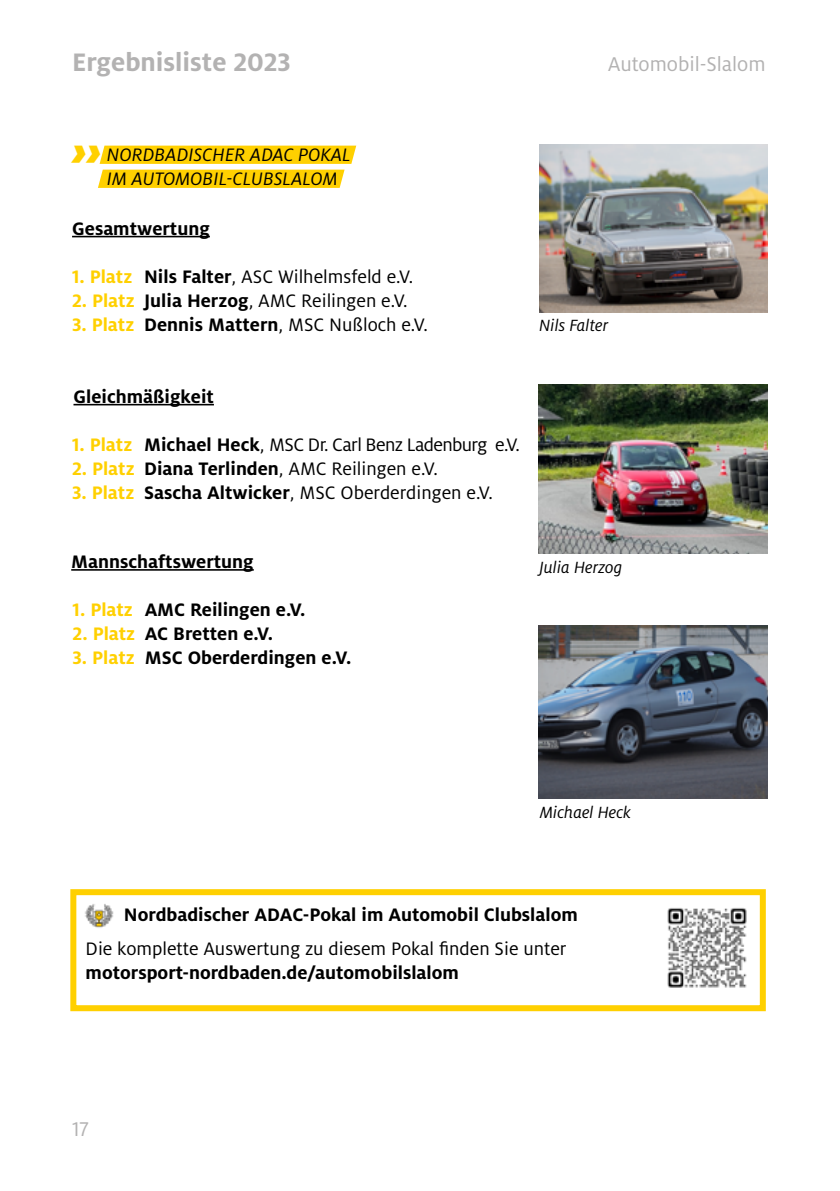
<style>
.page{position:relative;width:840px;height:1191px;background:#fff}
.page>*{position:absolute;margin:0;border:0;box-sizing:border-box;transform-origin:0 0}
.t1{font:700 28px "Milo ADAC";color:#b3b2b2}
.t2{font:22px "Milo ADAC";color:#b3b2b2}
.t3{font:20px "Milo ADAC";color:#000}
.t4{font:700 20px "Milo ADAC";color:#000}
.t5{font:italic 20px/24px "Milo ADAC";letter-spacing:.01em;color:#000}
.t6{font:20px "Milo ADAC";letter-spacing:-.03em;color:#000}
.t7{font:italic 18px "Milo ADAC";color:#000}
.s1{font-weight:900;font-size:44px;color:#ffd000}
.s2{font-weight:700;color:#ffd000}
.s3{font-weight:700}
.s4{color:#ffd000}
</style>
<div class="page">
<svg style="left:98px;top:170px;width:246px;height:18px;background:#ffd105"></svg>
<svg style="left:99px;top:146px;width:257px;height:18px;background:#ffd106"></svg>
<hr style="left:72px;top:236px;width:138px;height:1px;background:#000">
<hr style="left:73px;top:404px;width:141px;height:1px;background:#000">
<hr style="left:71px;top:569px;width:183px;height:1px;background:#000">
<img style="left:538px;top:625px;width:229px;height:174px">
<img style="left:538px;top:385px;width:229px;height:168px">
<img style="left:539px;top:145px;width:227px;height:168px">
<div style="left:70px;top:889px;width:695px;height:122px;border:6px solid #ffd000"></div>
<img style="left:85px;top:904px;width:29px;height:24px">
<img style="left:667px;top:908px;width:80px;height:80px">
<h1 class="t1" style="left:72px;top:47px;width:220px">Ergebnisliste 2023</h1>
<p class="t2" style="left:607px;top:52px;width:159px">Automobil-Slalom</p>
<p class="t5" style="left:107px;top:143px;width:245px;text-indent:-35px"><span class="s1">››</span> NORDBADISCHER ADAC POKAL<br>IM AUTOMOBIL-CLUBSLALOM</p>
<p class="t4" style="left:72px;top:217px;width:139px">Gesamtwertung</p>
<p class="t3" style="left:72px;top:265px;width:342px"><span class="s2">1. Platz</span> <span class="s3">Nils Falter</span>, ASC Wilhelmsfeld e.V.</p>
<p class="t3" style="left:72px;top:289px;width:337px"><span class="s2">2. Platz</span> <span class="s3">Julia Herzog</span>, AMC Reilingen e.V.</p>
<p class="t3" style="left:72px;top:313px;width:357px"><span class="s2">3. Platz</span> <span class="s3">Dennis Mattern</span>, MSC Nußloch e.V.</p>
<p class="t7" style="left:539px;top:315px;width:70px">Nils Falter</p>
<p class="t4" style="left:73px;top:385px;width:142px">Gleichmäßigkeit</p>
<p class="t6" style="left:72px;top:433px;width:449px"><span class="s2">1. Platz</span> <span class="s3">Michael Heck</span>, MSC Dr. Carl Benz Ladenburg e.V.</p>
<p class="t3" style="left:72px;top:457px;width:367px"><span class="s2">2. Platz</span> <span class="s3">Diana Terlinden</span>, AMC Reilingen e.V.</p>
<p class="t3" style="left:72px;top:481px;width:422px"><span class="s2">3. Platz</span> <span class="s3">Sascha Altwicker</span>, MSC Oberderdingen e.V.</p>
<p class="t4" style="left:71px;top:550px;width:184px">Mannschaftswertung</p>
<p class="t4" style="left:73px;top:598px;width:234px"><span class="s4">1. Platz</span> AMC Reilingen e.V.</p>
<p class="t4" style="left:73px;top:622px;width:202px"><span class="s4">2. Platz</span> AC Bretten e.V.</p>
<p class="t4" style="left:73px;top:646px;width:280px"><span class="s4">3. Platz</span> MSC Oberderdingen e.V.</p>
<p class="t7" style="left:539px;top:558px;width:85px">Julia Herzog</p>
<p class="t7" style="left:539px;top:802px;width:93px">Michael Heck</p>
<p class="t4" style="left:124px;top:903px;width:455px">Nordbadischer ADAC-Pokal im Automobil Clubslalom</p>
<p class="t3" style="left:86px;top:937px;width:482px">Die komplette Auswertung zu diesem Pokal finden Sie unter</p>
<p class="t4" style="left:86px;top:961px;width:374px">motorsport-nordbaden.de/automobilslalom</p>
<p class="t2" style="left:72px;top:1117px;width:18px">17</p>
</div>
